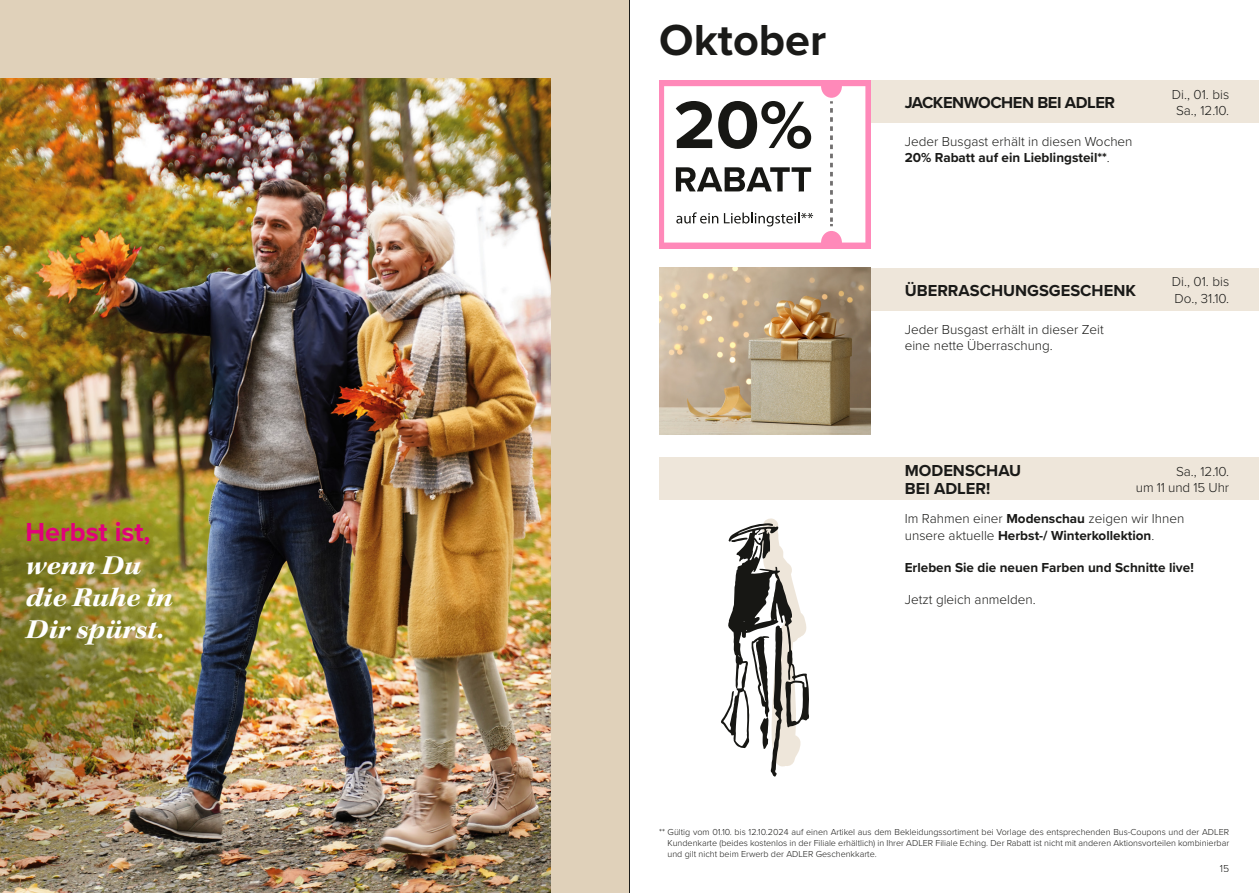
<style>
.page{position:relative;width:1259px;height:893px;background:#fff}
.page>*{position:absolute;margin:0;border:0;box-sizing:border-box;transform-origin:0 0}
.t1{font:700 45px "Proxima Nova";color:#1a1a18}
.t2{font:27px/32.4px "Kepler Std Bold Ext It Subh";letter-spacing:-.005em;color:#fff}
.t3{font:700 27px "Proxima Nova";color:#e2007b}
.t4{font:700 16.5px/18px "Proxima Nova";color:#1a1a18}
.t5{font:700 16.5px "Proxima Nova";letter-spacing:-.025em;color:#1a1a18}
.t6{font:300 13.5px/16.2px "Proxima Nova";color:#1a1a18}
.t7{font:700 13.5px "Proxima Nova";color:#1a1a18}
.t8{font:300 10.5px "Proxima Nova";color:#1a1a18}
.t9{font:300 9px/10.8px "Proxima Nova";color:#1a1a18;text-align:justify}
.s1{font-weight:700}
</style>
<div class="page">
<div style="left:0;top:0;width:629px;height:893px;background:#e0d1ba"></div>
<img style="left:0;top:79px;width:550px;height:814px">
<img style="left:0;top:492px;width:257px;height:392px">
<div style="left:659px;top:457px;width:600px;height:43px;background:#eee6da"></div>
<div style="left:659px;top:268px;width:600px;height:42px;background:#eee6da"></div>
<div style="left:659px;top:80px;width:600px;height:43px;background:#eee6da"></div>
<div style="left:659px;top:80px;width:212px;height:169px;background:#ff89b9"></div>
<svg style="left:664px;top:86px;width:201px;height:157px;background:#d9d7d8"></svg>
<svg style="left:721px;top:518px;width:88px;height:259px"></svg>
<img style="left:659px;top:268px;width:211px;height:167px">
<hr style="left:629px;top:0;width:1px;height:893px;background:#1d1d1b">
<h2 class="t3" style="left:26px;top:512px;width:126px">Herbst ist,</h2>
<h2 class="t2" style="left:26px;top:550px;width:149px">wenn Du die Ruhe in<br>Dir spürst.</h2>
<h1 class="t1" style="left:659px;top:6px;width:168px">Oktober</h1>
<h3 class="t5" style="left:904px;top:90px;width:212px">JACKENWOCHEN BEI ADLER</h3>
<h3 class="t6" style="left:904px;top:133px;width:229px">Jeder Busgast erhält in diesen Wochen<br><span class="s1">20% Rabatt auf ein Lieblingsteil**</span>.</h3>
<h3 class="t6" style="left:1172px;top:85px;width:59px;text-align:center">Di., 01. bis<br>Sa., 12.10.</h3>
<h3 class="t4" style="left:904px;top:281px;width:233px">ÜBERRASCHUNGSGESCHENK</h3>
<h3 class="t6" style="left:904px;top:320px;width:201px">Jeder Busgast erhält in dieser Zeit eine nette Überraschung.</h3>
<h3 class="t6" style="left:1172px;top:273px;width:59px">Di., 01. bis<br>Do., 31.10.</h3>
<h3 class="t4" style="left:904px;top:461px;width:118px">MODENSCHAU<br>BEI ADLER!</h3>
<h3 class="t6" style="left:1135px;top:463px;width:95px;text-align:right">Sa., 12.10.<br>um 11 und 15 Uhr</h3>
<h3 class="t6" style="left:904px;top:510px;width:281px">Im Rahmen einer <span class="s1">Modenschau</span> zeigen wir Ihnen unsere aktuelle <span class="s1">Herbst-/ Winterkollektion</span>.</h3>
<h3 class="t7" style="left:904px;top:557px;width:290px">Erleben Sie die neuen Farben und Schnitte live!</h3>
<h3 class="t6" style="left:904px;top:591px;width:132px">Jetzt gleich anmelden.</h3>
<p class="t9" style="left:667px;top:826px;width:563px;text-indent:-8px">** Gültig vom 01.10. bis 12.10.2024 auf einen Artikel aus dem Bekleidungssortiment bei Vorlage des entsprechenden Bus-Coupons und der ADLER Kundenkarte (beides kostenlos in der Filiale erhältlich) in Ihrer ADLER Filiale Eching. Der Rabatt ist nicht mit anderen Aktionsvorteilen kombinierbar und gilt nicht beim Erwerb der ADLER Geschenkkarte.</p>
<p class="t8" style="left:1219px;top:860px;width:11px">15</p>
</div>
